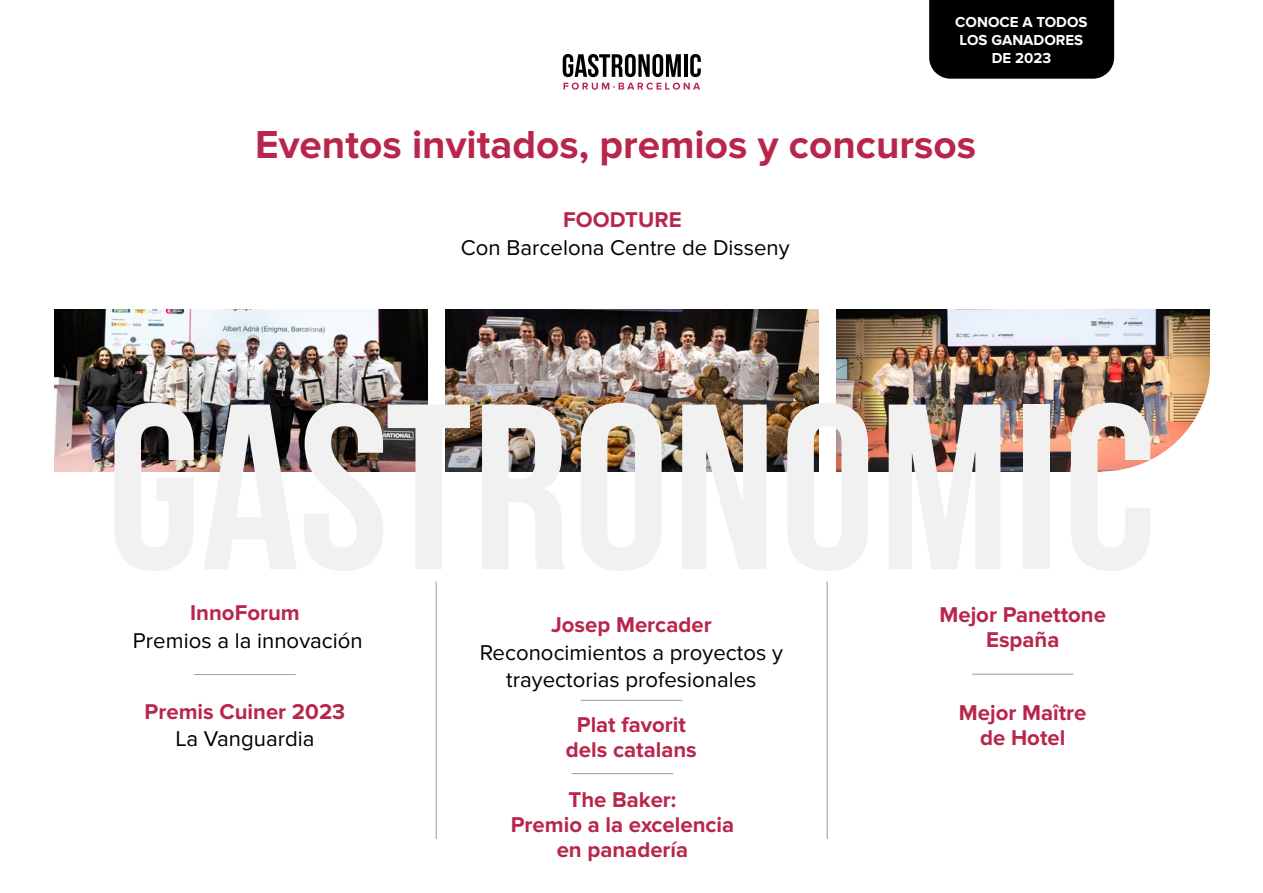
<style>
.page{position:relative;width:1263px;height:893px;background:#fff}
.page>*{position:absolute;margin:0;border:0;box-sizing:border-box;transform-origin:0 0}
.t1{font:700 40.5px "Proxima Nova";color:#b8274b}
.t2{font:700 22.2px/24.9px "Proxima Nova";color:#b8274b;text-align:center}
.t3{font:22.2px/27.8px "Proxima Nova";color:#000;text-align:center}
.t4{font:700 15px/18px "Proxima Nova";color:#fff;text-align:center}
.s1{font-weight:700;color:#b8274b}
.s2{font-weight:400;color:#000}
</style>
<div class="page">
<svg style="left:563px;top:54px;width:118px;height:23px"></svg>
<hr style="left:684px;top:54px;width:3px;height:23px;background:#000">
<svg style="left:690px;top:54px;width:11px;height:23px"></svg>
<svg style="left:563px;top:83px;width:137px;height:7px"></svg>
<img style="left:446px;top:310px;width:373px;height:161px">
<img style="left:55px;top:310px;width:373px;height:161px">
<img style="left:836px;top:310px;width:373px;height:161px">
<hr style="left:436px;top:581px;width:1px;height:258px;background:#000">
<hr style="left:194px;top:674px;width:102px;height:1px;background:#000">
<hr style="left:972px;top:674px;width:101px;height:1px;background:#000">
<hr style="left:572px;top:773px;width:101px;height:1px;background:#000">
<hr style="left:580px;top:700px;width:102px;height:1px;background:#000">
<hr style="left:827px;top:581px;width:1px;height:258px;background:#000">
<svg style="left:114px;top:403px;width:80px;height:168px"></svg>
<svg style="left:204px;top:405px;width:93px;height:164px"></svg>
<svg style="left:304px;top:403px;width:166px;height:168px"></svg>
<svg style="left:482px;top:405px;width:83px;height:164px"></svg>
<svg style="left:581px;top:403px;width:81px;height:168px"></svg>
<svg style="left:682px;top:405px;width:85px;height:164px"></svg>
<svg style="left:787px;top:403px;width:81px;height:168px"></svg>
<svg style="left:889px;top:405px;width:111px;height:164px"></svg>
<div style="left:1023px;top:405px;width:27px;height:164px;background:#f1f1f2"></div>
<svg style="left:1071px;top:366px;width:139px;height:205px"></svg>
<div style="left:929px;top:0;width:185px;height:79px;background:#000"></div>
<p class="t4" style="left:955px;top:13px;width:134px">CONOCE A TODOS<br>LOS GANADORES<br>DE 2023</p>
<p class="t1" style="left:255px;top:121px;width:722px">Eventos invitados, premios y concursos</p>
<p class="t3" style="left:461px;top:206px;width:330px"><span class="s1">FOODTURE<br></span>Con Barcelona Centre de Disseny</p>
<p class="t3" style="left:133px;top:599px;width:231px"><span class="s1">InnoForum<br></span>Premios a la innovación</p>
<p class="t2" style="left:145px;top:698px;width:202px;line-height:27.8px">Premis Cuiner 2023<br><span class="s2">La Vanguardia</span></p>
<p class="t3" style="left:480px;top:611px;width:305px"><span class="s1">Josep Mercader<br></span>Reconocimientos a proyectos y trayectorias profesionales</p>
<p class="t2" style="left:566px;top:712px;width:132px">Plat favorit dels catalans</p>
<p class="t2" style="left:511px;top:787px;width:225px">The Baker:<br>Premio a la excelencia en panadería</p>
<p class="t2" style="left:939px;top:602px;width:168px">Mejor Panettone<br>España</p>
<p class="t2" style="left:959px;top:700px;width:129px">Mejor Maître de Hotel</p>
</div>
